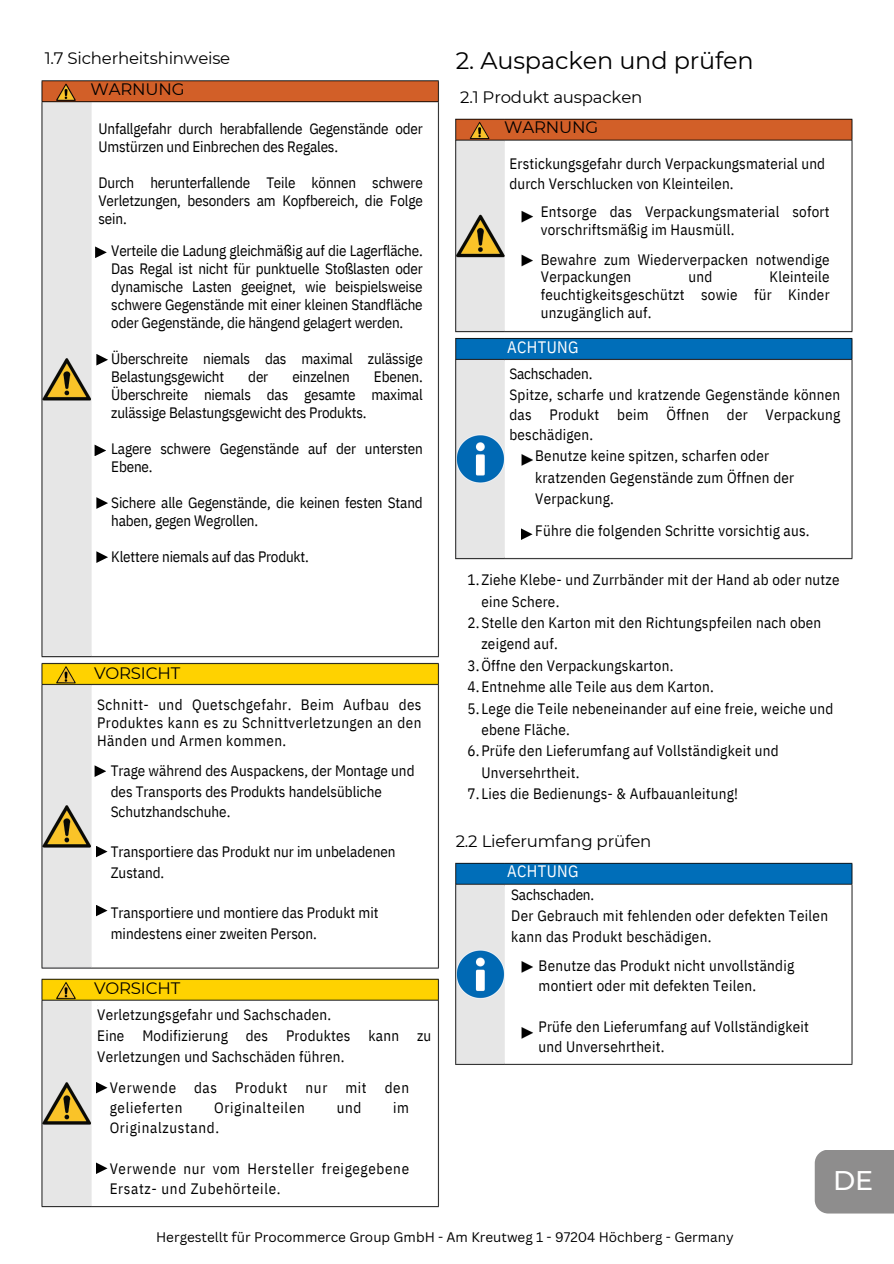
<style>
.page{position:relative;width:894px;height:1264px;background:#fff}
.page>*{position:absolute;margin:0;border:0;box-sizing:border-box;transform-origin:0 0}
.t1{font:500 27px "Montserrat";color:#fff}
.t2{font:24px "Montserrat";letter-spacing:-.005em;color:#000}
.t3{font:16.5px/30.3px "Montserrat";letter-spacing:-.01em;color:#000;text-align:center}
.t4{font:16.5px "IBM Plex Sans Cond";letter-spacing:.02em;color:#fff}
.t5{font:15px/18px "IBM Plex Sans Cond";letter-spacing:.015em;color:#000}
.t6{font:15px/18px "IBM Plex Sans Cond";letter-spacing:-.01em;color:#000}
.t7{font:15px/20.2px "IBM Plex Sans Cond";letter-spacing:.045em;color:#000}
.t8{font:13.5px "Canva Sans";color:#000}
</style>
<div class="page">
<img style="left:41px;top:80px;width:812px;height:1128px">
<div style="left:123px;top:248px;width:268px;height:27px;background:#fff"></div>
<div style="left:106px;top:542px;width:322px;height:27px;background:#fff"></div>
<div style="left:96px;top:235px;width:54px;height:416px;background:#fff"></div>
<svg style="left:95px;top:246px;width:12px;height:12px"></svg>
<svg style="left:96px;top:354px;width:12px;height:11px"></svg>
<svg style="left:94px;top:444px;width:12px;height:12px"></svg>
<svg style="left:96px;top:497px;width:12px;height:12px"></svg>
<svg style="left:96px;top:551px;width:12px;height:12px"></svg>
<div style="left:102px;top:765px;width:32px;height:179px;background:#fff"></div>
<svg style="left:94px;top:765px;width:12px;height:12px"></svg>
<svg style="left:96px;top:845px;width:11px;height:12px"></svg>
<svg style="left:96px;top:904px;width:11px;height:12px"></svg>
<div style="left:98px;top:1001px;width:311px;height:198px;background:#fff"></div>
<svg style="left:96px;top:1081px;width:11px;height:12px"></svg>
<svg style="left:96px;top:1162px;width:11px;height:12px"></svg>
<div style="left:515px;top:515px;width:39px;height:33px;background:#fff"></div>
<svg style="left:521px;top:528px;width:11px;height:12px"></svg>
<div style="left:814px;top:1149px;width:79px;height:64px;background:#8e8d8d"></div>
<h4 class="t3" style="left:45px;top:43px;width:187px">1.7 Sicherheitshinweise<br>WARNUNG</h4>
<h4 class="t6" style="left:98px;top:120px;width:325px">Unfallgefahr durch herabfallende Gegenstände oder<br>Umstürzen und Einbrechen des Regales.</h4>
<h4 class="t5" style="left:98px;top:174px;width:325px;text-align:justify">Durch herunterfallende Teile können schwere Verletzungen, besonders am Kopfbereich, die Folge sein.</h4>
<h4 class="t5" style="left:111px;top:241px;width:313px;text-align:justify">Verteile die Ladung gleichmäßig auf die Lagerfläche.<br>Das Regal ist nicht für punktuelle Stoßlasten oder dynamische Lasten geeignet, wie beispielsweise schwere Gegenstände mit einer kleinen Standfläche oder Gegenstände, die hängend gelagert werden.</h4>
<h4 class="t6" style="left:111px;top:349px;width:313px">Überschreite niemals das maximal zulässige<br>Belastungsgewicht</h4>
<h4 class="t5" style="left:111px;top:367px;width:313px;text-align:justify;text-indent:262px">Ebenen.<br>Überschreite niemals das gesamte maximal zulässige Belastungsgewicht des Produkts.</h4>
<p class="t6" style="left:111px;top:439px;width:313px">Lagere schwere Gegenstände auf der untersten<br>Ebene.</p>
<p class="t6" style="left:111px;top:493px;width:313px">Sichere alle Gegenstände, die keinen festen Stand haben, gegen Wegrollen.</p>
<p class="t6" style="left:111px;top:547px;width:199px">Klettere niemals auf das Produkt.</p>
<h4 class="t5" style="left:248px;top:367px;width:21px">der</h4>
<h4 class="t6" style="left:292px;top:367px;width:59px">einzelnen</h4>
<h3 class="t3" style="left:94px;top:657px;width:88px">VORSICHT</h3>
<h4 class="t5" style="left:97px;top:695px;width:326px;text-align:justify">Schnitt- und Quetschgefahr. Beim Aufbau des Produktes kann es zu Schnittverletzungen an den Händen und Armen kommen.</h4>
<p class="t5" style="left:111px;top:760px;width:305px;line-height:20.2px">Trage während des Auspackens, der Montage und des Transports des Produkts handelsübliche<br>Schutzhandschuhe.</p>
<p class="t5" style="left:111px;top:841px;width:286px;line-height:20.2px">Transportiere das Produkt nur im unbeladenen<br>Zustand.</p>
<p class="t5" style="left:111px;top:902px;width:269px;line-height:20.2px">Transportiere und montiere das Produkt mit mindestens einer zweiten Person.</p>
<h4 class="t3" style="left:94px;top:973px;width:88px">VORSICHT</h4>
<h4 class="t3" style="left:98px;top:995px;width:306px">Verletzungsgefahr und Sachschaden.</h4>
<p class="t5" style="left:97px;top:1003px;width:335px;line-height:21.3px">Verletzungsgefahr und Sachschaden.<br>Eine Modifizierung des Produktes kann zu<br>Verletzungen und Sachschäden führen.</p>
<h4 class="t7" style="left:110px;top:1076px;width:301px">Verwende das Produkt nur mit den gelieferten</h4>
<h4 class="t7" style="left:214px;top:1097px;width:92px">Originalteilen</h4>
<h4 class="t5" style="left:336px;top:1098px;width:26px">und</h4>
<h4 class="t5" style="left:393px;top:1098px;width:17px">im</h4>
<h4 class="t7" style="left:110px;top:1117px;width:111px">Originalzustand.</h4>
<h3 class="t7" style="left:110px;top:1157px;width:301px">Verwende nur vom Hersteller freigegebene<br>Ersatz- und Zubehörteile.</h3>
<h4 class="t2" style="left:455px;top:46px;width:299px">2. Auspacken und prüfen</h4>
<h4 class="t3" style="left:460px;top:81px;width:184px">2.1 Produkt auspacken<br>WARNUNG</h4>
<h4 class="t5" style="left:509px;top:153px;width:317px;line-height:20.2px">Erstickungsgefahr durch Verpackungsmaterial und durch Verschlucken von Kleinteilen.</h4>
<h4 class="t5" style="left:540px;top:203px;width:290px;line-height:17.5px">Entsorge das Verpackungsmaterial sofort vorschriftsmäßig im Hausmüll.</h4>
<h4 class="t5" style="left:540px;top:250px;width:290px;line-height:17.5px">Bewahre zum Wiederverpacken notwendige<br>Verpackungen</h4>
<h4 class="t5" style="left:540px;top:268px;width:290px;line-height:17.5px;text-align:justify;text-indent:229px">Kleinteile feuchtigkeitsgeschützt sowie für Kinder unzugänglich auf.</h4>
<h4 class="t5" style="left:688px;top:268px;width:25px">und</h4>
<h3 class="t4" style="left:507px;top:336px;width:73px">ACHTUNG</h3>
<h4 class="t5" style="left:509px;top:363px;width:332px;line-height:20.2px">Sachschaden.<br>Spitze, scharfe und kratzende Gegenstände können das Produkt beim Öffnen der Verpackung beschädigen.</h4>
<h4 class="t5" style="left:535px;top:445px;width:260px;line-height:21.5px">Benutze keine spitzen, scharfen oder kratzenden Gegenstände zum Öffnen der<br>Verpackung.</h4>
<h4 class="t5" style="left:535px;top:521px;width:276px">Führe die folgenden Schritte vorsichtig aus.</h4>
<h4 class="t5" style="left:481px;top:569px;width:359px;line-height:21.3px;text-indent:-14px">1.Ziehe Klebe- und Zurrbänder mit der Hand ab oder nutze eine Schere.</h4>
<h4 class="t5" style="left:481px;top:611px;width:341px;line-height:21.3px;text-indent:-14px">2.Stelle den Karton mit den Richtungspfeilen nach oben zeigend auf.</h4>
<h3 class="t5" style="left:467px;top:656px;width:207px">3.Öffne den Verpackungskarton.</h3>
<h4 class="t5" style="left:467px;top:677px;width:248px">4.Entnehme alle Teile aus dem Karton.</h4>
<h4 class="t5" style="left:481px;top:697px;width:353px;line-height:21.3px;text-indent:-14px">5.Lege die Teile nebeneinander auf eine freie, weiche und ebene Fläche.</h4>
<h4 class="t5" style="left:481px;top:740px;width:299px;line-height:21.3px;text-indent:-14px">6.Prüfe den Lieferumfang auf Vollständigkeit und<br>Unversehrtheit.</h4>
<h4 class="t5" style="left:467px;top:784px;width:272px">7.Lies die Bedienungs- &amp; Aufbauanleitung!</h4>
<h4 class="t3" style="left:455px;top:825px;width:197px">2.2 Lieferumfang prüfen</h4>
<h4 class="t4" style="left:507px;top:860px;width:73px">ACHTUNG</h4>
<h4 class="t5" style="left:511px;top:883px;width:318px;line-height:21.3px">Sachschaden.<br>Der Gebrauch mit fehlenden oder defekten Teilen kann das Produkt beschädigen.</h4>
<h4 class="t5" style="left:538px;top:955px;width:257px;line-height:20.2px">Benutze das Produkt nicht unvollständig montiert oder mit defekten Teilen.</h4>
<h1 class="t5" style="left:538px;top:1015px;width:272px;line-height:20.2px">Prüfe den Lieferumfang auf Vollständigkeit und Unversehrtheit.</h1>
<p class="t1" style="left:832px;top:1163px;width:42px">DE</p>
<p class="t8" style="left:156px;top:1227px;width:579px">Hergestellt für Procommerce Group GmbH - Am Kreutweg 1 - 97204 Höchberg - Germany</p>
</div>
